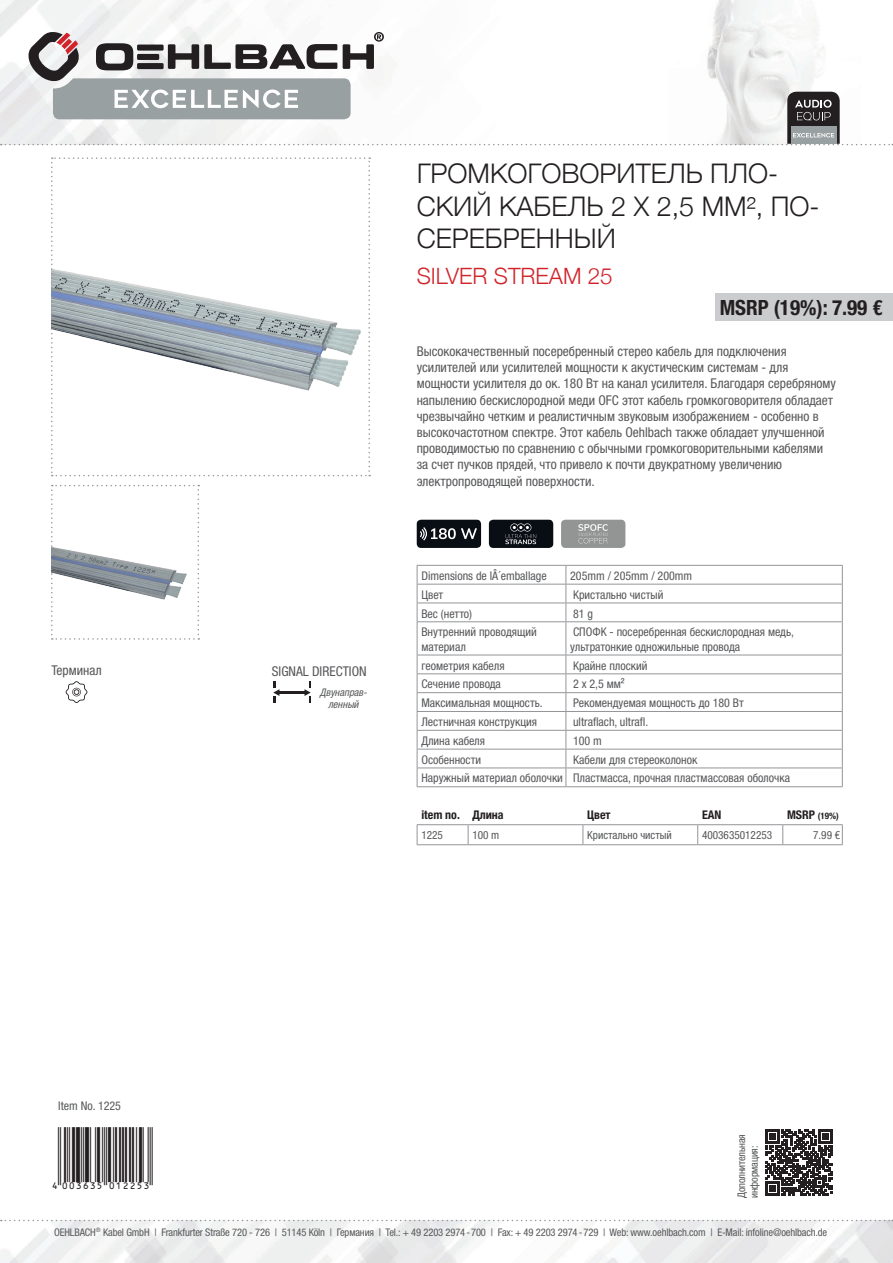
<style>
.page{position:relative;width:893px;height:1263px;background:#fff}
.page>*{position:absolute;margin:0;border:0;box-sizing:border-box;transform-origin:0 0}
.t1{font:300 27px/32.4px "Helvetica Neue";color:#231f20}
.t2{font:27px "EAN";color:#231f20}
.t3{font:300 22.5px "Helvetica Neue";color:#d1232a}
.t4{font:700 condensed 21px "Helvetica Neue LTW1 G";color:#231f20}
.t5{font:condensed 13.5px/16.2px "Helvetica Neue LTW1 G";color:#57585a}
.t6{font:condensed 12px/14.4px "Helvetica Neue LTW1 G";color:#57585a}
.t7{font:700 condensed 12px "Helvetica Neue LTW1 G";color:#231f20}
.t8{font:condensed 11.25px "Helvetica Neue LTW1 G";color:#57585a}
.t9{font:condensed 10.5px/12.6px "Helvetica Neue LTW1 G";letter-spacing:-.01em;color:#57585a}
.t10{font:italic condensed 10.5px/12.6px "Helvetica Neue LTW1 G";color:#57585a;text-align:center}
.t11{font:700 condensed 9px "Helvetica Neue LTW1 G";color:#231f20}
.s1{font-size:12px}
</style>
<div class="page">
<img style="left:0;top:1220px;width:893px;height:43px">
<img style="left:0;top:0;width:818px;height:145px">
<svg style="left:1px;top:1220px;width:892px;height:1px"></svg>
<svg style="left:51px;top:157px;width:319px;height:319px"></svg>
<svg style="left:51px;top:485px;width:148px;height:155px"></svg>
<div style="left:417px;top:520px;width:64px;height:28px;background:#090e15;border-radius:4px"></div>
<svg style="left:420px;top:527px;width:57px;height:13px"></svg>
<div style="left:489px;top:520px;width:64px;height:28px;background:#090e15;border-radius:4px"></div>
<svg style="left:505px;top:524px;width:31px;height:20px"></svg>
<div style="left:561px;top:520px;width:64px;height:28px;background:#939595;border-radius:4px"></div>
<svg style="left:578px;top:524px;width:30px;height:19px"></svg>
<svg style="left:66px;top:681px;width:21px;height:22px"></svg>
<hr style="left:279px;top:691px;width:26px;height:3px;background:#231f20">
<svg style="left:273px;top:681px;width:6px;height:22px"></svg>
<svg style="left:304px;top:681px;width:7px;height:22px"></svg>
<svg style="left:766px;top:1129px;width:66px;height:67px"></svg>
<svg style="left:1px;top:31px;width:892px;height:114px"></svg>
<svg style="left:417px;top:825px;width:426px;height:19px"></svg>
<hr style="left:417px;top:844px;width:51px;height:1px;background:#939598">
<hr style="left:468px;top:844px;width:115px;height:1px;background:#939598">
<hr style="left:583px;top:844px;width:115px;height:1px;background:#939598">
<hr style="left:698px;top:844px;width:85px;height:1px;background:#939598">
<hr style="left:783px;top:844px;width:60px;height:1px;background:#939598">
<hr style="left:417px;top:824px;width:51px;height:1px;background:#939598">
<hr style="left:468px;top:824px;width:115px;height:1px;background:#939598">
<hr style="left:583px;top:824px;width:115px;height:1px;background:#939598">
<hr style="left:698px;top:824px;width:85px;height:1px;background:#939598">
<hr style="left:783px;top:824px;width:60px;height:1px;background:#939598">
<div style="left:715px;top:293px;width:178px;height:28px;background:#cbccce"></div>
<svg style="left:417px;top:565px;width:426px;height:56px"></svg>
<hr style="left:417px;top:621px;width:149px;height:1px;background:#939598">
<hr style="left:417px;top:622px;width:1px;height:33px;background:#939598">
<hr style="left:566px;top:621px;width:277px;height:1px;background:#939598">
<hr style="left:566px;top:622px;width:1px;height:33px;background:#939598">
<hr style="left:842px;top:622px;width:1px;height:33px;background:#939598">
<hr style="left:417px;top:655px;width:149px;height:1px;background:#939598">
<hr style="left:566px;top:655px;width:277px;height:1px;background:#939598">
<hr style="left:417px;top:673px;width:149px;height:1px;background:#939598">
<hr style="left:566px;top:673px;width:277px;height:1px;background:#939598">
<hr style="left:417px;top:692px;width:149px;height:1px;background:#939598">
<hr style="left:566px;top:692px;width:277px;height:1px;background:#939598">
<hr style="left:417px;top:711px;width:149px;height:1px;background:#939598">
<hr style="left:566px;top:711px;width:277px;height:1px;background:#939598">
<hr style="left:417px;top:730px;width:149px;height:1px;background:#939598">
<hr style="left:566px;top:730px;width:277px;height:1px;background:#939598">
<hr style="left:417px;top:749px;width:149px;height:1px;background:#939598">
<hr style="left:566px;top:749px;width:277px;height:1px;background:#939598">
<hr style="left:417px;top:767px;width:149px;height:1px;background:#939598">
<svg style="left:417px;top:655px;width:1px;height:131px"></svg>
<hr style="left:566px;top:767px;width:277px;height:1px;background:#939598">
<svg style="left:566px;top:655px;width:1px;height:131px"></svg>
<svg style="left:842px;top:655px;width:1px;height:131px"></svg>
<hr style="left:417px;top:786px;width:149px;height:1px;background:#939598">
<hr style="left:566px;top:786px;width:277px;height:1px;background:#939598">
<h1 class="t1" style="left:417px;top:156px;width:404px">ГРОМКОГОВОРИТЕЛЬ ПЛО-<br>СКИЙ КАБЕЛЬ 2 X 2,5 ММ², ПО-<br>СЕРЕБРЕННЫЙ</h1>
<h2 class="t3" style="left:417px;top:258px;width:198px">SILVER STREAM 25</h2>
<h3 class="t4" style="left:720px;top:295px;width:164px">MSRP (19%): 7.99 €</h3>
<p class="t5" style="left:51px;top:662px;width:52px">Терминал</p>
<p class="t5" style="left:272px;top:663px;width:96px">SIGNAL DIRECTION</p>
<p class="t10" style="left:320px;top:686px;width:51px">Двунаправ&shy;ленный</p>
<p class="t5" style="left:417px;top:343px;width:421px">Высококачественный посеребренный стерео кабель для подключения усилителей или усилителей мощности к акустическим системам - для мощности усилителя до ок. 180 Вт на канал усилителя. Благодаря серебряному напылению бескислородной меди OFC этот кабель громкоговорителя обладает чрезвычайно четким и реалистичным звуковым изображением - особенно в высокочастотном спектре. Этот кабель Oehlbach также обладает улучшенной проводимостью по сравнению с обычными громкоговорительными кабелями за счет пучков прядей, что привело к почти двукратному увеличению электропроводящей поверхности.</p>
<p class="t6" style="left:421px;top:568px;width:127px">Dimensions de lÂ´emballage</p>
<p class="t6" style="left:570px;top:568px;width:124px">205mm / 205mm / 200mm</p>
<p class="t6" style="left:421px;top:587px;width:23px">Цвет</p>
<p class="t6" style="left:573px;top:587px;width:92px">Кристально чистый</p>
<p class="t6" style="left:421px;top:606px;width:52px">Вес (нетто)</p>
<p class="t6" style="left:573px;top:606px;width:21px">81 g</p>
<p class="t6" style="left:421px;top:625px;width:117px">Внутренний проводящий материал</p>
<p class="t6" style="left:570px;top:625px;width:225px">СПОФК - посеребренная бескислородная медь, ультратонкие одножильные провода</p>
<p class="t6" style="left:421px;top:658px;width:85px">геометрия кабеля</p>
<p class="t6" style="left:573px;top:658px;width:76px">Крайне плоский</p>
<p class="t6" style="left:421px;top:677px;width:81px">Сечение провода</p>
<p class="t6" style="left:573px;top:677px;width:53px">2 x 2,5 мм²</p>
<p class="t6" style="left:421px;top:696px;width:123px">Максимальная мощность.</p>
<p class="t6" style="left:573px;top:696px;width:172px">Рекомендуемая мощность до 180 Вт</p>
<p class="t6" style="left:421px;top:715px;width:117px">Лестничная конструкция</p>
<p class="t6" style="left:573px;top:715px;width:77px">ultraflach, ultrafl.</p>
<p class="t6" style="left:421px;top:733px;width:65px">Длина кабеля</p>
<p class="t6" style="left:573px;top:733px;width:30px">100 m</p>
<p class="t6" style="left:421px;top:752px;width:61px">Особенности</p>
<p class="t6" style="left:421px;top:750px;width:370px;line-height:18.8px;text-indent:152px">Кабели для стереоколонок<br>Наружный материал оболочки Пластмасса, прочная пластмассовая оболочка</p>
<p class="t7" style="left:421px;top:807px;width:84px">item no. Длина</p>
<p class="t7" style="left:587px;top:807px;width:25px">Цвет</p>
<p class="t7" style="left:702px;top:807px;width:21px">EAN</p>
<p class="t11" style="left:787px;top:810px;width:53px"><span class="s1">MSRP</span> (19%)</p>
<p class="t8" style="left:421px;top:828px;width:23px">1225</p>
<p class="t8" style="left:472px;top:828px;width:29px">100 m</p>
<p class="t8" style="left:587px;top:828px;width:86px">Кристально чистый</p>
<p class="t8" style="left:702px;top:828px;width:72px">4003635012253</p>
<p class="t8" style="left:813px;top:828px;width:29px">7.99 €</p>
<p class="t6" style="left:58px;top:1098px;width:64px">Item No. 1225</p>
<h1 class="t2" style="left:51px;top:1157px;width:103px">4":D=@GI#NOPPSQ"</h1>
<p class="t9" style="left:735px;top:1198px;width:65px;rotate:-90deg">Дополнительная информация:</p>
<p class="t9" style="left:54px;top:1226px;width:775px">OEHLBACH<sup>®</sup> Kabel GmbH | Frankfurter Straße 720 - 726 | 51145 Köln | Германия | Tel.: + 49 2203 2974-700 | Fax: + 49 2203 2974-729 | Web: www.oehlbach.com | E-Mail: infoline@oehlbach.de</p>
</div>
